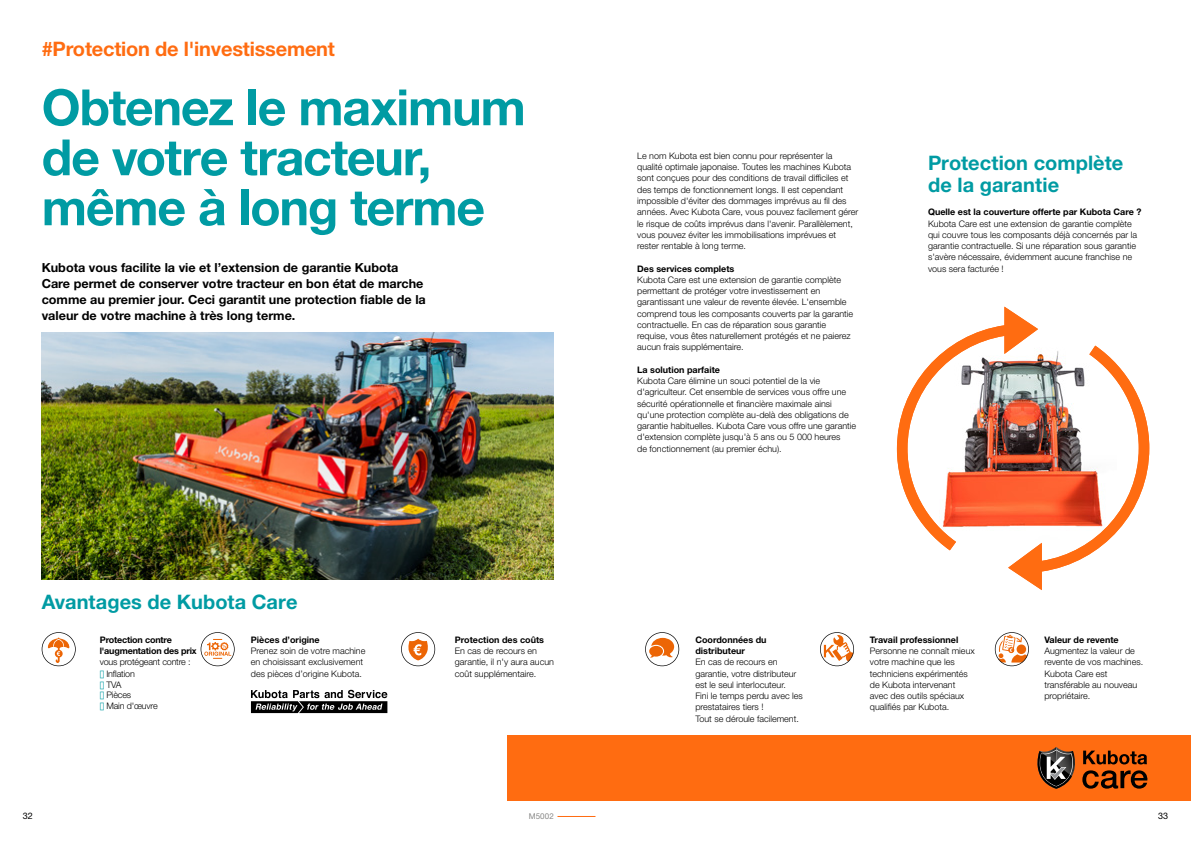
<style>
.page{position:relative;width:1191px;height:842px;background:#fff}
.page>*{position:absolute;margin:0;border:0;box-sizing:border-box;transform-origin:0 0}
.t1{font:700 50px/50px "Helvetica Neue LT Std";letter-spacing:-.025em;color:#009ba3}
.t2{font:700 20px/22px "Helvetica Neue LT Pro";letter-spacing:.005em;color:#009ba3}
.t3{font:700 20px "Helvetica Neue LT Std";letter-spacing:-.01em;color:#ff6c11}
.t4{font:700 12.5px/16px "Helvetica Neue LT Std";color:#000}
.t5{font:300 9px/11.2px "Helvetica Neue LT Std";color:#000}
.t6{font:700 9px/11.2px "Helvetica Neue LT Pro";color:#000}
.t7{font:300 9px "Helvetica Neue LT Std";letter-spacing:-.02em;color:#000}
.t8{font:700 9px/11.2px "Helvetica Neue LT Pro";letter-spacing:-.02em;color:#000}
.t9{font:9px "Helvetica Neue LT Std";color:#000}
.t10{font:8px "Helvetica Neue LT Std";letter-spacing:.01em;color:#878786}
.s1{color:#009ba3}
</style>
<div class="page">
<hr style="left:557px;top:816px;width:38px;height:1px;background:#ff6c11">
<img style="left:42px;top:332px;width:512px;height:247px">
<div style="left:507px;top:736px;width:684px;height:65px;background:#ff6c11"></div>
<svg style="left:1037px;top:747px;width:38px;height:42px"></svg>
<svg style="left:1082px;top:770px;width:66px;height:19px"></svg>
<svg style="left:1083px;top:751px;width:64px;height:13px"></svg>
<svg style="left:897px;top:307px;width:252px;height:283px"></svg>
<svg style="left:201px;top:632px;width:34px;height:34px"></svg>
<svg style="left:645px;top:632px;width:34px;height:34px"></svg>
<svg style="left:401px;top:632px;width:34px;height:34px"></svg>
<svg style="left:994px;top:632px;width:35px;height:34px"></svg>
<svg style="left:820px;top:632px;width:34px;height:34px"></svg>
<svg style="left:42px;top:632px;width:34px;height:34px"></svg>
<svg style="left:251px;top:690px;width:136px;height:23px"></svg>
<h2 class="t3" style="left:42px;top:36px;width:295px">#Protection de l'investissement</h2>
<h1 class="t1" style="left:42px;top:81px;width:485px">Obtenez le maximum de votre tracteur, même à long terme</h1>
<h3 class="t4" style="left:42px;top:259px;width:386px">Kubota vous facilite la vie et l’extension de garantie Kubota Care permet de conserver votre tracteur en bon état de marche comme au premier jour. Ceci garantit une protection fiable de la valeur de votre machine à très long terme.</h3>
<h2 class="t2" style="left:42px;top:590px;width:257px">Avantages de Kubota Care</h2>
<p class="t8" style="left:100px;top:634px;width:98px">Protection contre l'augmentation des prix</p>
<p class="t7" style="left:100px;top:657px;width:92px">vous protégeant contre :</p>
<p class="t7" style="left:100px;top:668px;width:37px"><span class="s1">■</span> Inflation</p>
<p class="t5" style="left:100px;top:679px;width:23px"><span class="s1">■</span> TVA</p>
<p class="t5" style="left:100px;top:689px;width:33px"><span class="s1">■</span> Pièces</p>
<p class="t7" style="left:100px;top:700px;width:59px"><span class="s1">■</span> Main d'œuvre</p>
<p class="t6" style="left:251px;top:634px;width:70px">Pièces d’origine</p>
<p class="t5" style="left:251px;top:645px;width:116px">Prenez soin de votre machine en choisissant exclusivement des pièces d’origine Kubota.</p>
<p class="t6" style="left:455px;top:634px;width:91px">Protection des coûts</p>
<p class="t5" style="left:455px;top:645px;width:101px">En cas de recours en garantie, il n'y aura aucun coût supplémentaire.</p>
<p class="t5" style="left:637px;top:150px;width:223px">Le nom Kubota est bien connu pour représenter la qualité optimale japonaise. Toutes les machines Kubota sont conçues pour des conditions de travail difficiles et des temps de fonctionnement longs. Il est cependant impossible d'éviter des dommages imprévus au fil des années. Avec Kubota Care, vous pouvez facilement gérer le risque de coûts imprévus dans l'avenir. Parallèlement, vous pouvez éviter les immobilisations imprévues et rester rentable à long terme.</p>
<p class="t6" style="left:637px;top:262px;width:99px">Des services complets</p>
<p class="t5" style="left:637px;top:274px;width:218px">Kubota Care est une extension de garantie complète permettant de protéger votre investissement en garantissant une valeur de revente élevée. L'ensemble comprend tous les composants couverts par la garantie contractuelle. En cas de réparation sous garantie requise, vous êtes naturellement protégés et ne paierez aucun frais supplémentaire.</p>
<p class="t6" style="left:637px;top:364px;width:84px">La solution parfaite</p>
<p class="t5" style="left:637px;top:375px;width:220px">Kubota Care élimine un souci potentiel de la vie d'agriculteur. Cet ensemble de services vous offre une sécurité opérationnelle et financière maximale ainsi qu'une protection complète au-delà des obligations de garantie habituelles. Kubota Care vous offre une garantie d'extension complète jusqu'à 5 ans ou 5 000 heures<br>de fonctionnement (au premier échu).</p>
<h2 class="t2" style="left:928px;top:152px;width:197px">Protection complète de la garantie</h2>
<p class="t6" style="left:928px;top:206px;width:215px">Quelle est la couverture offerte par Kubota Care ?</p>
<p class="t5" style="left:928px;top:217px;width:211px">Kubota Care est une extension de garantie complète qui couvre tous les composants déjà concernés par la garantie contractuelle. Si une réparation sous garantie s'avère nécessaire, évidemment aucune franchise ne vous sera facturée !</p>
<p class="t6" style="left:695px;top:634px;width:73px">Coordonnées du distributeur</p>
<p class="t5" style="left:695px;top:656px;width:109px">En cas de recours en garantie, votre distributeur est le seul interlocuteur.<br>Fini le temps perdu avec les prestataires tiers !<br>Tout se déroule facilement.</p>
<p class="t6" style="left:870px;top:634px;width:90px">Travail professionnel</p>
<p class="t5" style="left:870px;top:645px;width:106px">Personne ne connaît mieux votre machine que les techniciens expérimentés de Kubota intervenant avec des outils spéciaux qualifiés par Kubota.</p>
<p class="t6" style="left:1044px;top:634px;width:76px">Valeur de revente</p>
<p class="t5" style="left:1044px;top:645px;width:100px">Augmentez la valeur de revente de vos machines.<br>Kubota Care est transférable au nouveau propriétaire.</p>
<p class="t9" style="left:23px;top:811px;width:12px">32</p>
<p class="t10" style="left:529px;top:812px;width:27px">M5002</p>
<p class="t9" style="left:1158px;top:811px;width:12px">33</p>
</div>
